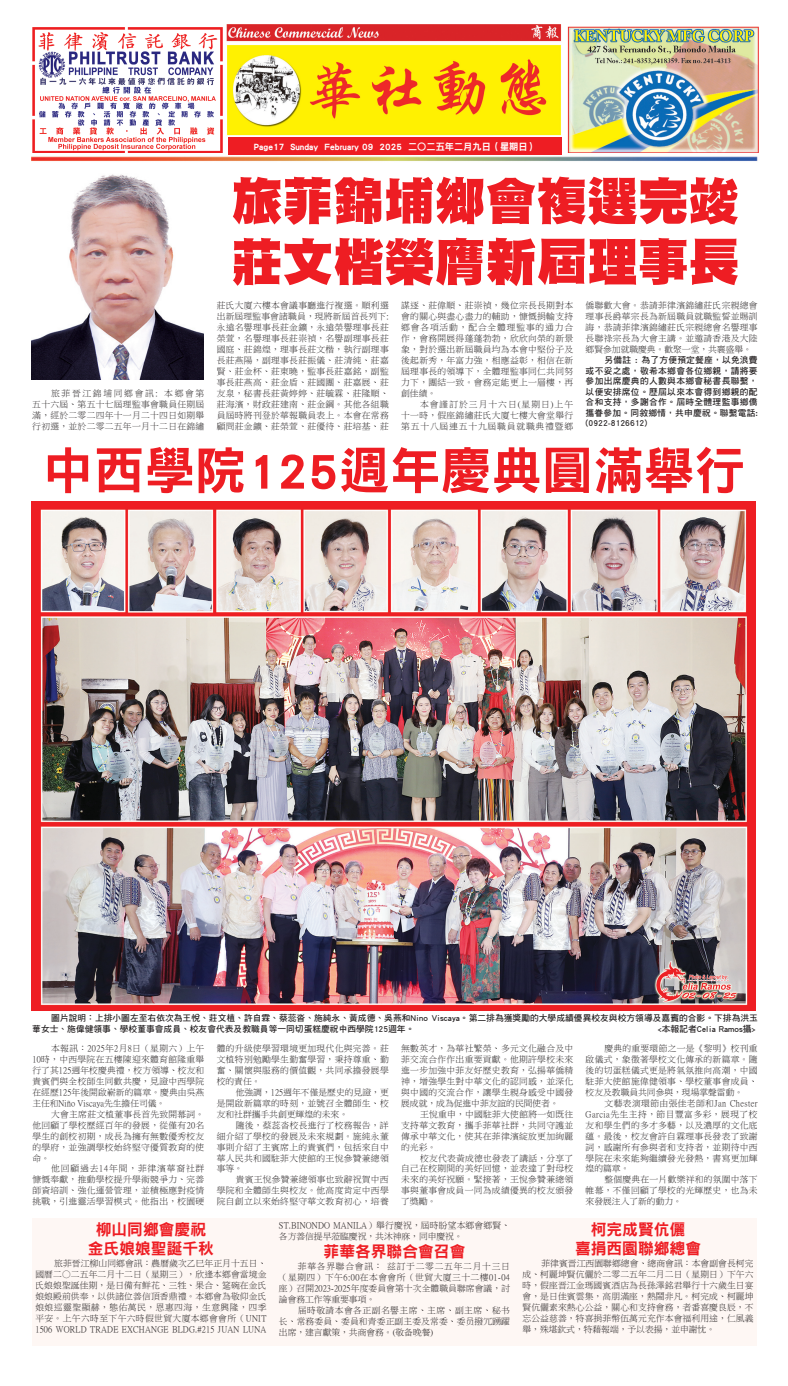
<style>
.page{position:relative;width:788px;height:1386px;background:#fff}
.page>*{position:absolute;margin:0;border:0;box-sizing:border-box;transform-origin:0 0}
.t1{font:50.75px/60.9px "DF Hei Std W12";color:#ee1d23}
.t2{font:50.75px "DF Hei Std W9";color:#ee1d23}
.t3{font:15.75px/18.9px "DF Hei Std W9";color:#ee1d23;text-align:center}
.t4{font:9.45px "DF Hei Std W9";color:#fff}
.t5{font:8.75px/10.9px "P Ming Li U";letter-spacing:.035em;color:#231f20;text-align:justify}
.t6{font:8.75px/10.5px "DF Hei Std W7";color:#231f20;text-align:justify}
</style>
<div class="page">
<img style="left:32px;top:25px;width:726px;height:136px">
<div style="left:228px;top:137px;width:334px;height:17px;background:#ee1d23"></div>
<img style="left:32px;top:27px;width:190px;height:125px">
<img style="left:567px;top:25px;width:192px;height:128px">
<img style="left:31px;top:174px;width:172px;height:205px">
<img style="left:32px;top:502px;width:723px;height:508px">
<div style="left:32px;top:1218px;width:724px;height:127px;background:#fef7f4"></div>
<p class="t4" style="left:254px;top:141px;width:284px">Page17 Sunday February 09 2025 二○二五年二月九日（星期日）</p>
<h1 class="t1" style="left:232px;top:170px;width:509px">旅菲錦埔鄉會複選完竣莊文楷榮膺新屆理事長</h1>
<p class="t5" style="left:585px;top:300px;width:173px">僑聯歡大會。恭請菲律濱錦繡莊氏宗親總會理事長爵華宗長為新屆職員就職監誓並賜訓誨，恭請菲律濱錦繡莊氏宗親總會名譽理事長聯祿宗長為大會主講。並邀請香港及大陸鄉賢參加就職慶典。歡聚一堂，共襄盛舉。</p>
<p class="t6" style="left:585px;top:355px;width:173px;text-indent:19px">另備註 : 為了方便預定餐座，以免浪費或不妥之處，敬希本鄉會各位鄉親，請將要參加出席慶典的人數與本鄉會秘書長聯繫，以便安排席位。歷屆以來本會得到鄉親的配合和支持，多謝合作。屆時全體理監事鄉僑攜眷參加。同敘鄉情，共申慶祝。聯繫電話: (0922-8126612)</p>
<h1 class="t2" style="left:43px;top:443px;width:703px">中西學院125週年慶典圓滿舉行</h1>
<p class="t5" style="left:217px;top:300px;width:173px">莊氏大廈六樓本會議事廳進行複選。順利選出新屆理監事會諸職員，現將新屆首長列下:永遠名譽理事長莊金鑛，永遠榮譽理事長莊榮萱，名譽理事長莊崇禎，名譽副理事長莊國庭、莊錦煌，理事長莊文楷，執行副理事長莊燕陽，副理事長莊振儀、莊清純、莊嘉賢、莊金杯、莊東曉，監事長莊嘉銘，副監事長莊燕高、莊金盾、莊國團、莊嘉展、莊友泉，秘書長莊黃婷婷、莊毓霖、莊隆順、莊海濱，財政莊建南、莊金鋼。其他各組職員屆時將刊登於華報職員表上。本會在常務顧問莊金鑛、莊榮萱、莊優待、莊培基、莊</p>
<p class="t5" style="left:401px;top:300px;width:173px">謀逐、莊偉順、莊崇禎，幾位宗長長期對本會的關心與盡心盡力的輔助，慷慨捐輸支持鄉會各項活動，配合全體理監事的通力合作，會務開展得蓬蓬勃勃，欣欣向榮的新景象，對於選出新屆職員均為本會中堅份子及後起新秀，年富力強，相應益彰，相信在新屆理事長的領導下，全體理監事同仁共同努力下，團結一致。會務定能更上一層樓，再創佳績。</p>
<p class="t5" style="left:32px;top:388px;width:173px;text-indent:19px">旅菲晉江錦埔同鄉會訊: 本鄉會第五十六屆、第五十七屆理監事會職員任期屆滿，經於二零二四年十一月二十四日如期舉行初選，並於二零二五年一月十二日在錦繡</p>
<p class="t5" style="left:401px;top:399px;width:173px;text-indent:19px">本會謹訂於三月十六日(星期日)上午十一時，假座錦繡莊氏大廈七樓大會堂舉行第五十八屆連五十九屆職員就職典禮暨鄉</p>
<p class="t6" style="left:32px;top:1013px;width:727px;text-indent:19px">圖片說明：上排小圖左至右依次為王悅、莊文植、許自霖、蔡蕊沓、施純永、黃成德、吳燕和Nino Viscaya。第二排為獲獎勵的大學成績優異校友與校方領導及嘉賓的合影。下排為洪玉華女士、施偉健領事、學校董事會成員、校友會代表及教職員等一同切蛋糕慶祝中西學院125週年。</p>
<p class="t6" style="left:657px;top:1023px;width:100px">&lt;本報記者Celia Ramos攝&gt;</p>
<p class="t5" style="left:32px;top:1043px;width:173px;text-indent:19px">本報訊：2025年2月8日（星期六）上午10時，中西學院在五樓陳迎來體育館隆重舉行了其125週年校慶典禮，校方領導、校友和貴賓們與全校師生同歡共慶，見證中西學院在經歷125年後開啟嶄新的篇章。慶典由吳燕主任和Niño Viscaya先生擔任司儀。</p>
<p class="t5" style="left:32px;top:1109px;width:173px;text-indent:19px">大會主席莊文植董事長首先致開幕詞。他回顧了學校歷經百年的發展，從僅有20名學生的創校初期，成長為擁有無數優秀校友的學府，並強調學校始終堅守優質教育的使命。</p>
<p class="t5" style="left:32px;top:1163px;width:173px;text-indent:19px">他回顧過去14年間，菲律濱華裔社群慷慨奉獻，推動學校提升學術競爭力、完善師資培訓、強化運營管理，並積極應對疫情挑戰，引進靈活學習模式。他指出，校園硬</p>
<p class="t5" style="left:217px;top:1043px;width:173px">體的升級使學習環境更加現代化與完善。莊文植特別勉勵學生勤奮學習，秉持尊重、勤奮、關懷與服務的價值觀，共同承擔發展學校的責任。</p>
<p class="t5" style="left:217px;top:1087px;width:173px;text-indent:19px">他強調，125週年不僅是歷史的見證，更是開啟新篇章的時刻，並號召全體師生、校友和社群攜手共創更輝煌的未來。</p>
<p class="t5" style="left:217px;top:1120px;width:173px;text-indent:19px">隨後，蔡蕊沓校長進行了校務報告，詳細介紹了學校的發展及未來規劃。施純永董事則介紹了主賓席上的貴賓們，包括來自中華人民共和國駐菲大使館的王悅參贊兼總領事等。</p>
<p class="t5" style="left:217px;top:1174px;width:173px;text-indent:19px">貴賓王悅參贊兼總領事也致辭祝賀中西學院和全體師生與校友。他高度肯定中西學院自創立以來始終堅守華文教育初心，培養</p>
<p class="t5" style="left:401px;top:1043px;width:173px">無數英才，為華社繁榮、多元文化融合及中菲交流合作作出重要貢獻。他期許學校未來進一步加強中菲友好歷史教育，弘揚華僑精神，增強學生對中華文化的認同感，並深化與中國的交流合作，讓學生親身感受中國發展成就，成為促進中菲友誼的民間使者。</p>
<p class="t5" style="left:401px;top:1109px;width:173px;text-indent:19px">王悅重申，中國駐菲大使館將一如既往支持華文教育，攜手菲華社群，共同守護並傳承中華文化，使其在菲律濱綻放更加絢麗的光彩。</p>
<p class="t5" style="left:401px;top:1152px;width:173px;text-indent:19px">校友代表黃成德也發表了講話，分享了自己在校期間的美好回憶，並表達了對母校未來的美好祝願。緊接著，王悅參贊兼總領事與董事會成員一同為成績優異的校友頒發了獎勵。</p>
<p class="t5" style="left:585px;top:1043px;width:173px;text-indent:19px">慶典的重要環節之一是《黎明》校刊重啟儀式，象徵著學校文化傳承的新篇章。隨後的切蛋糕儀式更是將氣氛推向高潮，中國駐菲大使館施偉健領事、學校董事會成員、校友及教職員共同參與，現場掌聲雷動。</p>
<p class="t5" style="left:585px;top:1098px;width:173px;text-indent:19px">文藝表演環節由張佳老師和Jan Chester Garcia先生主持，節目豐富多彩，展現了校友和學生們的多才多藝，以及濃厚的文化底蘊。最後，校友會許自霖理事長發表了致謝詞，感謝所有參與者和支持者，並期待中西學院在未來能夠繼續發光發熱，書寫更加輝煌的篇章。</p>
<p class="t5" style="left:585px;top:1174px;width:173px;text-indent:19px">整個慶典在一片歡樂祥和的氛圍中落下帷幕，不僅回顧了學校的光輝歷史，也為未來發展注入了新的動力。</p>
<h2 class="t3" style="left:88px;top:1219px;width:127px">柳山同鄉會慶祝金氏娘娘聖誕千秋</h2>
<p class="t5" style="left:35px;top:1258px;width:233px;text-indent:19px">旅菲晉江柳山同鄉會訊：農曆歲次乙巳年正月十五日、國曆二○二五年二月十二日（星期三），欣逢本鄉會當境金氏娘娘聖誕佳期，是日備有鮮花、三牲、果合、筵碗在金氏娘娘殿前供奉，以供諸位善信頂香鼎禮。本鄉會為敬仰金氏娘娘巡靈聖顯赫，態佑萬民，恩惠四海，生意興隆，四季平安。上午六時至下午六時假世貿大廈本鄉會會所（UNIT 1506 WORLD TRADE EXCHANGE BLDG.#215 JUAN LUNA</p>
<p class="t5" style="left:279px;top:1220px;width:233px">ST.BINONDO MANILA）舉行慶祝，屆時盼望本鄉會鄉賢、各方善信提早蒞臨慶祝，共沐神庥，同申慶祝。</p>
<h2 class="t3" style="left:323px;top:1241px;width:143px">菲華各界聯合會召會</h2>
<p class="t5" style="left:279px;top:1261px;width:233px;text-indent:19px">菲華各界聯合會訊： 兹訂于二零二五年二月十三日（星期四）下午6:00在本會會所（世貿大廈三十二樓01-04座）召開2023-2025年度委員會第十次全體職員聯席會議，討論會務工作等重要事項。</p>
<p class="t5" style="left:279px;top:1305px;width:233px;text-indent:19px">届時敬請本會各正副名譽主席、主席、副主席、秘书长、常務委員、委員和青委正副主委及常委、委员撥冗踴躍出席，建言獻策，共商會務。(敬备晚餐)</p>
<h2 class="t3" style="left:575px;top:1219px;width:127px">柯完成賢伉儷<br>喜捐西園聯鄉總會</h2>
<p class="t5" style="left:522px;top:1258px;width:233px;text-indent:19px">菲律賓晋江西園聯鄉總會、總商會訊：本會副會長柯完成、柯麗坤賢伉儷於二零二五年二月二日（星期日）下午六時，假座晋江金瑪國賓酒店為長孫澤銘君舉行十六歲生日宴會，是日佳賓雲集，高朋滿座，熱鬧非凡。柯完成、柯麗坤賢伉儷素來熱心公益，關心和支持會務，者番喜慶良辰，不忘公益慈善，特喜捐菲幣伍萬元充作本會福利用途，仁風義舉，殊堪欽式，特藉報端，予以表揚，並申謝忱。</p>
</div>
